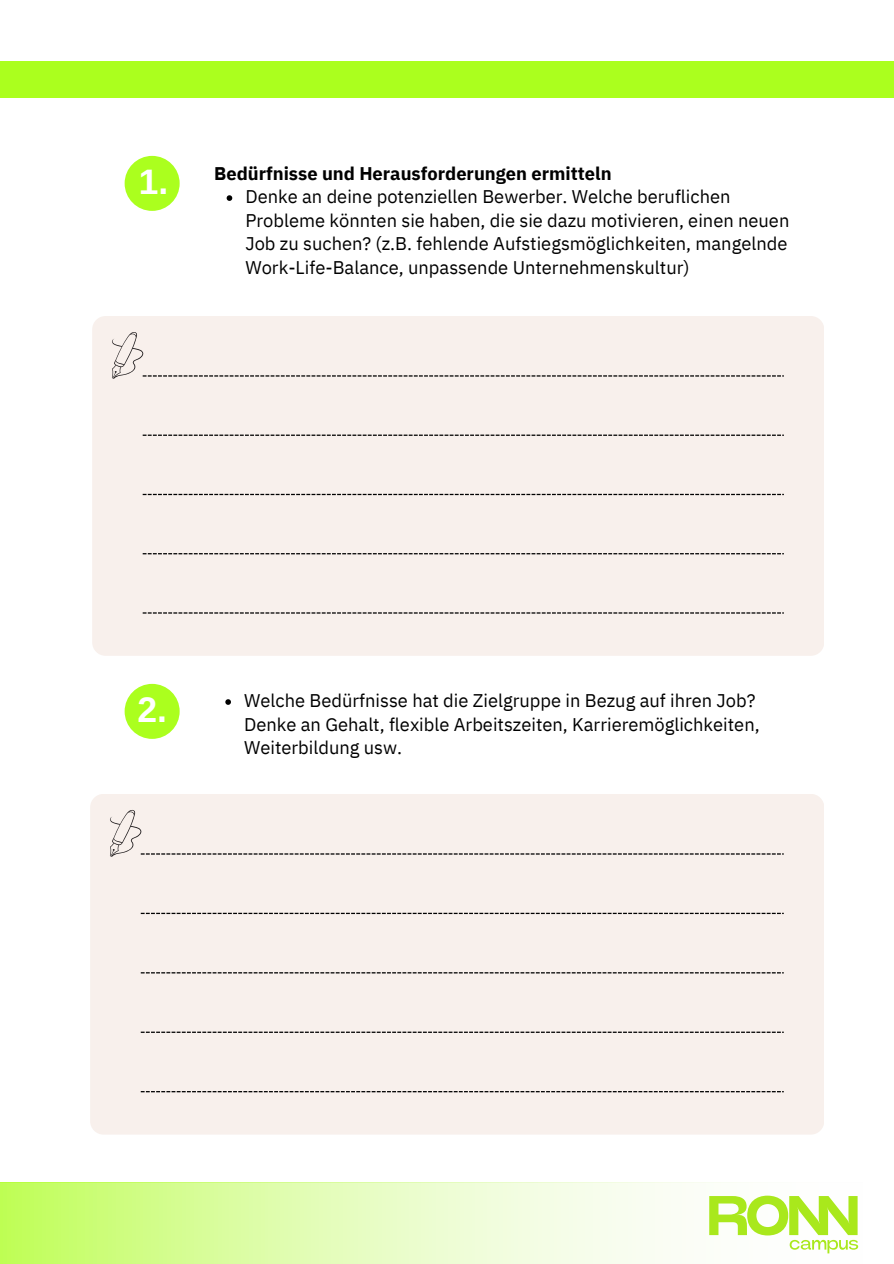
<style>
.page{position:relative;width:894px;height:1264px;background:#fff}
.page>*{position:absolute;margin:0;border:0;box-sizing:border-box;transform-origin:0 0}
.t1{font:700 35.4px "Arimo";color:#fff}
.t2{font:18.3px/23.7px "IBM Plex Sans";color:#000}
.t3{font:700 18.3px "IBM Plex Sans";color:#000}
</style>
<div class="page">
<svg style="left:0;top:1182px;width:859px;height:81px"></svg>
<div style="left:0;top:61px;width:893px;height:36px;background:#abff1e"></div>
<div style="left:125px;top:156px;width:55px;height:55px;background:#abff1e;border-radius:50%"></div>
<div style="left:125px;top:684px;width:55px;height:55px;background:#abff1e;border-radius:50%"></div>
<div style="left:90px;top:794px;width:733px;height:340px;background:#f8f0ec;border-radius:13px"></div>
<svg style="left:110px;top:809px;width:673px;height:48px"></svg>
<svg style="left:141px;top:912px;width:642px;height:2px"></svg>
<svg style="left:141px;top:972px;width:642px;height:1px"></svg>
<svg style="left:141px;top:1031px;width:642px;height:1px"></svg>
<svg style="left:141px;top:1091px;width:642px;height:1px"></svg>
<div style="left:92px;top:316px;width:731px;height:339px;background:#f8f0ec;border-radius:13px"></div>
<svg style="left:112px;top:332px;width:671px;height:47px"></svg>
<svg style="left:143px;top:434px;width:640px;height:2px"></svg>
<svg style="left:143px;top:494px;width:640px;height:1px"></svg>
<svg style="left:143px;top:553px;width:640px;height:1px"></svg>
<svg style="left:143px;top:612px;width:640px;height:1px"></svg>
<svg style="left:709px;top:1195px;width:148px;height:58px"></svg>
<svg style="left:226px;top:195px;width:6px;height:6px"></svg>
<svg style="left:225px;top:699px;width:6px;height:6px"></svg>
<h2 class="t1" style="left:139px;top:162px;width:31px">1.</h2>
<p class="t3" style="left:214px;top:161px;width:398px">Bedürfnisse und Herausforderungen ermitteln</p>
<p class="t2" style="left:245px;top:184px;width:545px">Denke an deine potenziellen Bewerber. Welche beruflichen Probleme könnten sie haben, die sie dazu motivieren, einen neuen Job zu suchen? (z.B. fehlende Aufstiegsmöglichkeiten, mangelnde Work-Life-Balance, unpassende Unternehmenskultur)</p>
<h1 class="t1" style="left:137px;top:689px;width:31px">2.</h1>
<h1 class="t2" style="left:244px;top:688px;width:517px">Welche Bedürfnisse hat die Zielgruppe in Bezug auf ihren Job?<br>Denke an Gehalt, flexible Arbeitszeiten, Karrieremöglichkeiten,<br>Weiterbildung usw.</h1>
</div>
